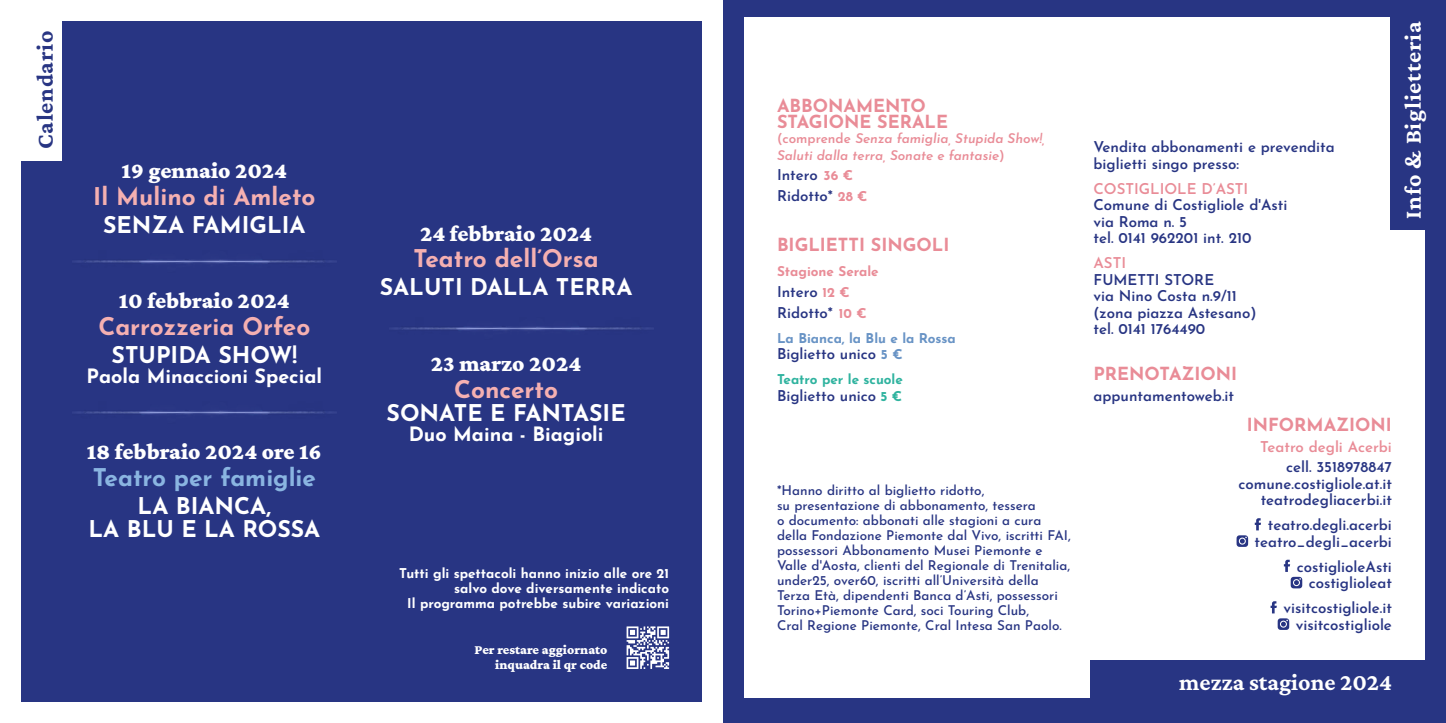
<style>
.page{position:relative;width:1446px;height:723px;background:#fff}
.page>*{position:absolute;margin:0;border:0;box-sizing:border-box;transform-origin:0 0}
.t1{font:700 24.3px "Josefin Sans";color:#f5b0b1}
.t2{font:700 24.3px "Josefin Sans";color:#8ab5e1}
.t3{font:700 24px "Crimson Pro";color:#fff}
.t4{font:700 24px "Crimson Pro";letter-spacing:.03em;color:#fff}
.t5{font:700 24px "Crimson Pro";letter-spacing:.03em;color:#283583}
.t6{font:700 23.1px/23.1px "Josefin Sans";color:#fff;text-align:center}
.t7{font:900 23.1px "Crimson Pro";color:#fff}
.t8{font:700 19.8px "Josefin Sans";color:#fff}
.t9{font:700 18px/16.5px "Josefin Sans";color:#e98c97}
.t10{font:600 15px/16.5px "Josefin Sans";color:#283583}
.t11{font:600 15px "Josefin Sans";color:#e98c97}
.t12{font:500 13.5px/15px "Josefin Sans";color:#283583}
.t13{font:700 13.5px/15px "Josefin Sans";color:#fff;text-align:right}
.t14{font:italic 600 13.5px/16.5px "Josefin Sans";color:#e98c97}
.t15{font:900 13.5px/15px "Crimson Pro";color:#fff;text-align:right}
.t16{font:700 13.5px "Josefin Sans";color:#6893c5}
.t17{font:700 13.5px "Josefin Sans";color:#2fb39f}
.t18{font:700 13.5px "Josefin Sans";color:#e98c97}
.s1{font-style:normal}
.s2{font-weight:700;font-size:13.5px;color:#e98c97}
.s3{font-weight:700;font-size:13.5px;color:#6893c5}
.s4{font-weight:700;font-size:13.5px;color:#2fb39f}
</style>
<div class="page">
<div style="left:21px;top:21px;width:681px;height:681px;background:#283583"></div>
<div style="left:723px;top:0;width:723px;height:723px;background:#283583"></div>
<div style="left:744px;top:18px;width:680px;height:680px;background:#fff"></div>
<div style="left:1090px;top:660px;width:336px;height:63px;background:#283583"></div>
<div style="left:1391px;top:0;width:55px;height:230px;background:#283583"></div>
<div style="left:0;top:0;width:61px;height:160px;background:#fff"></div>
<svg style="left:626px;top:626px;width:43px;height:43px"></svg>
<img style="left:74px;top:259px;width:263px;height:5px">
<img style="left:74px;top:410px;width:263px;height:5px">
<img style="left:391px;top:326px;width:262px;height:5px">
<svg style="left:1254px;top:518px;width:7px;height:12px"></svg>
<svg style="left:1236px;top:535px;width:12px;height:12px"></svg>
<svg style="left:1284px;top:560px;width:18px;height:28px"></svg>
<svg style="left:1270px;top:601px;width:19px;height:29px"></svg>
<h2 class="t5" style="left:30px;top:149px;width:120px;rotate:-90deg">Calendario</h2>
<h3 class="t7" style="left:121px;top:156px;width:167px">19 gennaio 2024</h3>
<h1 class="t1" style="left:93px;top:178px;width:224px">Il Mulino di Amleto</h1>
<h3 class="t6" style="left:103px;top:211px;width:204px">SENZA FAMIGLIA</h3>
<h3 class="t7" style="left:119px;top:286px;width:172px">10 febbraio 2024</h3>
<h1 class="t1" style="left:98px;top:308px;width:213px">Carrozzeria Orfeo</h1>
<h3 class="t6" style="left:112px;top:341px;width:187px">STUPIDA SHOW!</h3>
<h3 class="t8" style="left:87px;top:362px;width:237px">Paola Minaccioni Special</h3>
<h3 class="t7" style="left:87px;top:437px;width:236px">18 febbraio 2024 ore 16</h3>
<h1 class="t2" style="left:93px;top:459px;width:225px">Teatro per famiglie</h1>
<h3 class="t6" style="left:88px;top:492px;width:233px">LA BIANCA,<br>LA BLU E LA ROSSA</h3>
<h3 class="t7" style="left:420px;top:218px;width:174px">24 febbraio 2024</h3>
<h1 class="t1" style="left:414px;top:241px;width:187px">Teatro dell’Orsa</h1>
<h3 class="t6" style="left:380px;top:274px;width:254px">SALUTI DALLA TERRA</h3>
<h3 class="t7" style="left:431px;top:349px;width:152px">23 marzo 2024</h3>
<h1 class="t1" style="left:454px;top:371px;width:105px">Concerto</h1>
<h3 class="t6" style="left:387px;top:399px;width:241px">SONATE E FANTASIE</h3>
<h3 class="t8" style="left:409px;top:419px;width:196px">Duo Maina - Biagioli</h3>
<p class="t13" style="left:399px;top:564px;width:271px">Tutti gli spettacoli hanno inizio alle ore 21 salvo dove diversamente indicato<br>Il programma potrebbe subire variazioni</p>
<p class="t15" style="left:475px;top:642px;width:134px">Per restare aggiornato inquadra il qr code</p>
<p class="t9" style="left:777px;top:96px;width:173px">ABBONAMENTO<br>STAGIONE SERALE</p>
<p class="t14" style="left:777px;top:129px;width:269px"><span class="s1">(comprende</span> Senza famiglia, Stupida Show!,<br>Saluti dalla terra, Sonate e fantasie<span class="s1">)</span></p>
<p class="t10" style="left:777px;top:164px;width:92px;line-height:20.7px">Intero <span class="s2">36 €<br></span>Ridotto* <span class="s2">28 €</span></p>
<p class="t9" style="left:777px;top:235px;width:174px">BIGLIETTI SINGOLI</p>
<p class="t18" style="left:777px;top:261px;width:103px">Stagione Serale</p>
<p class="t10" style="left:777px;top:280px;width:91px;line-height:20.7px">Intero <span class="s2">12 €<br></span>Ridotto* <span class="s2">10 €</span></p>
<p class="t16" style="left:777px;top:328px;width:180px">La Bianca, la Blu e la Rossa</p>
<p class="t10" style="left:777px;top:344px;width:127px">Biglietto unico <span class="s3">5 €</span></p>
<p class="t17" style="left:777px;top:369px;width:127px">Teatro per le scuole</p>
<p class="t10" style="left:777px;top:386px;width:127px">Biglietto unico <span class="s4">5 €</span></p>
<p class="t12" style="left:777px;top:482px;width:295px">*Hanno diritto al biglietto ridotto,<br>su presentazione di abbonamento, tessera<br>o documento: abbonati alle stagioni a cura della Fondazione Piemonte dal Vivo, iscritti FAI, possessori Abbonamento Musei Piemonte e Valle d'Aosta, clienti del Regionale di Trenitalia, under25, over60, iscritti all’Università della Terza Età, dipendenti Banca d’Asti, possessori Torino+Piemonte Card, soci Touring Club,<br>Cral Regione Piemonte, Cral Intesa San Paolo.</p>
<p class="t10" style="left:1093px;top:137px;width:243px">Vendita abbonamenti e prevendita biglietti singo presso:</p>
<p class="t11" style="left:1093px;top:177px;width:156px">COSTIGLIOLE D’ASTI</p>
<p class="t10" style="left:1093px;top:195px;width:195px">Comune di Costigliole d'Asti via Roma n. 5<br>tel. 0141 962201 int. 210</p>
<p class="t11" style="left:1093px;top:252px;width:34px">ASTI</p>
<p class="t10" style="left:1093px;top:270px;width:165px">FUMETTI STORE<br>via Nino Costa n.9/11 (zona piazza Astesano) tel. 0141 1764490</p>
<p class="t9" style="left:1093px;top:364px;width:145px">PRENOTAZIONI</p>
<p class="t10" style="left:1093px;top:386px;width:142px">appuntamentoweb.it</p>
<p class="t9" style="left:1246px;top:415px;width:147px">INFORMAZIONI</p>
<p class="t11" style="left:1260px;top:435px;width:133px">Teatro degli Acerbi</p>
<p class="t10" style="left:1238px;top:458px;width:155px;text-align:right">cell. 3518978847 comune.costigliole.at.it teatrodegliacerbi.it</p>
<p class="t10" style="left:1254px;top:516px;width:139px;text-align:right">teatro.degli.acerbi teatro_degli_acerbi</p>
<p class="t10" style="left:1297px;top:557px;width:97px;text-align:right">costiglioleAsti costiglioleat</p>
<p class="t10" style="left:1283px;top:599px;width:110px;text-align:right">visitcostigliole.it visitcostigliole</p>
<h2 class="t4" style="left:1397px;top:219px;width:199px;rotate:-90deg">Info &amp; Biglietteria</h2>
<h2 class="t3" style="left:1179px;top:666px;width:214px">mezza stagione 2024</h2>
</div>
